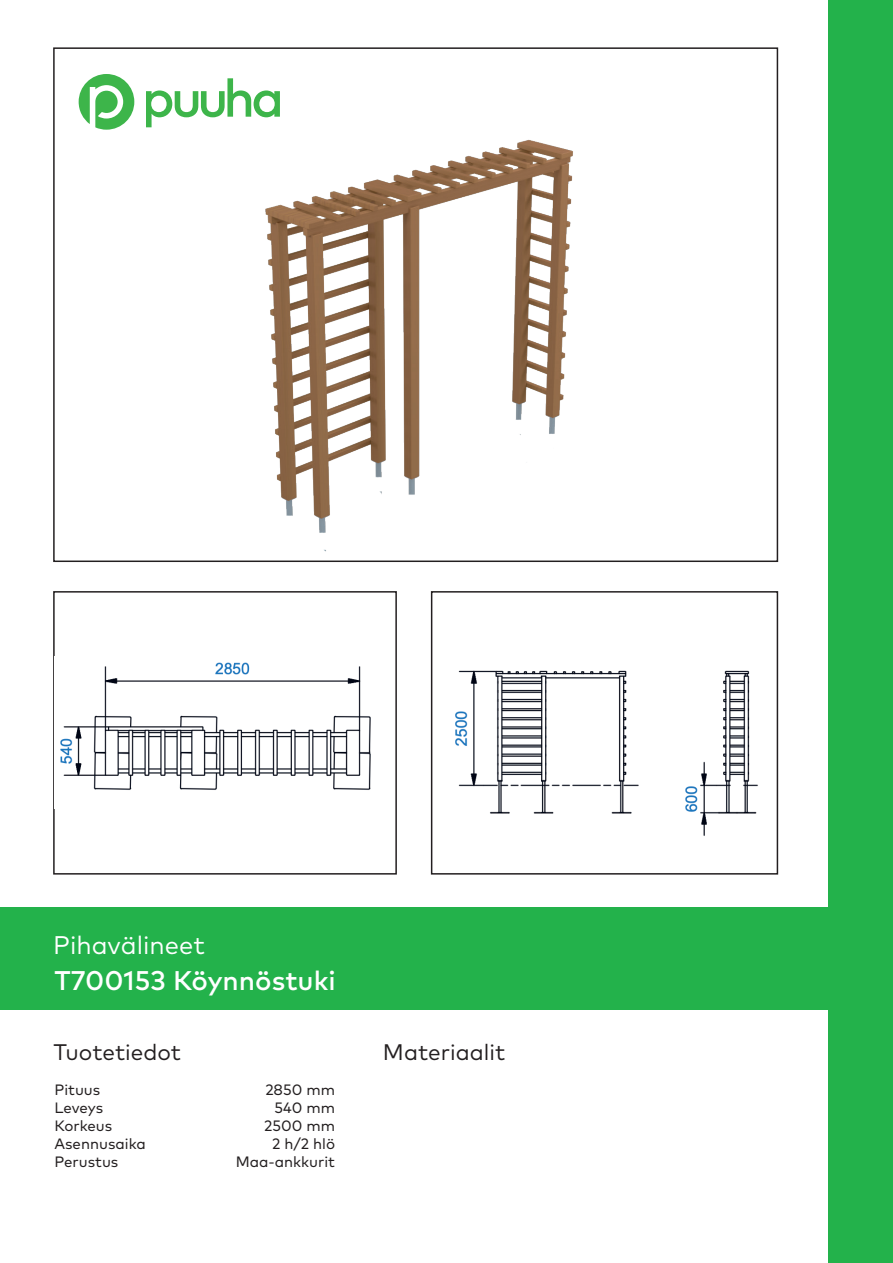
<style>
.page{position:relative;width:893px;height:1263px;background:#fff}
.page>*{position:absolute;margin:0;border:0;box-sizing:border-box;transform-origin:0 0}
.t1{font:500 27px "Mark Pro";color:#fff}
.t2{font:25.5px "Mark Pro";color:#fff}
.t3{font:22.5px "Mark Pro";color:#231f20}
.t4{font:15px/18px "Mark Pro";color:#231f20}
</style>
<div class="page">
<div style="left:828px;top:0;width:65px;height:1263px;background:#23b24b"></div>
<div style="left:0;top:907px;width:884px;height:102px;background:#23b24b"></div>
<svg style="left:79px;top:74px;width:55px;height:31px"></svg>
<svg style="left:146px;top:78px;width:134px;height:27px"></svg>
<div style="left:431px;top:591px;width:347px;height:283px;border:2px solid #231f20"></div>
<div style="left:53px;top:591px;width:344px;height:283px;border:2px solid #231f20"></div>
<img style="left:54px;top:657px;width:317px;height:152px">
<img style="left:455px;top:670px;width:303px;height:166px">
<img style="left:53px;top:105px;width:726px;height:457px">
<h2 class="t2" style="left:53px;top:926px;width:153px">Pihavälineet</h2>
<h1 class="t1" style="left:54px;top:960px;width:283px">T700153 Köynnöstuki</h1>
<h3 class="t3" style="left:53px;top:1035px;width:129px">Tuotetiedot</h3>
<h3 class="t3" style="left:383px;top:1035px;width:124px">Materiaalit</h3>
<p class="t4" style="left:54px;top:1079px;width:93px">Pituus<br>Leveys<br>Korkeus<br>Asennusaika<br>Perustus</p>
<p class="t4" style="left:236px;top:1079px;width:101px;text-align:right">2850 mm<br>540 mm<br>2500 mm<br>2 h/2 hlö<br>Maa-ankkurit</p>
</div>
